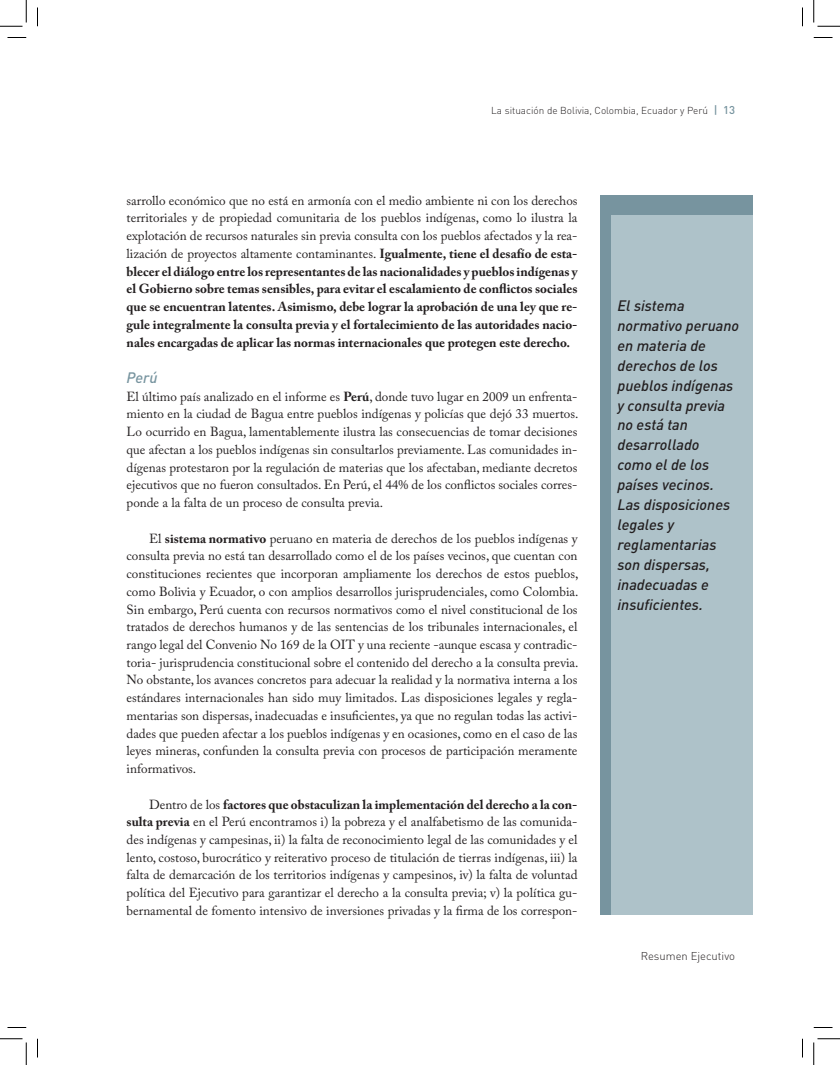
<style>
.page{position:relative;width:840px;height:1065px;background:#fff}
.page>*{position:absolute;margin:0;border:0;box-sizing:border-box;transform-origin:0 0}
.t1{font:italic 500 15px/20px "DIN";color:#231f20}
.t2{font:italic 500 15px "DIN";color:#77949f}
.t3{font:13.12px/17.8px "Adobe Caslon Pro";color:#231f20;text-align:justify}
.t4{font:700 13.12px/17.8px "Adobe Caslon Pro";color:#231f20;text-align:justify}
.t5{font:300 11.25px "DIN";color:#231f20}
.t6{font:300 10px "DIN";color:#231f20}
.s1{font-weight:500;font-size:11.25px;color:#77949f}
.s2{font-weight:400}
.s3{font-weight:700}
</style>
<div class="page">
<div style="left:600px;top:195px;width:152px;height:720px;background:#77949f"></div>
<div style="left:611px;top:216px;width:142px;height:699px;background:#aec2c9"></div>
<svg style="left:8px;top:37px;width:18px;height:1px"></svg>
<svg style="left:814px;top:37px;width:18px;height:1px"></svg>
<svg style="left:8px;top:1027px;width:18px;height:1px"></svg>
<svg style="left:814px;top:1027px;width:18px;height:1px"></svg>
<svg style="left:37px;top:8px;width:1px;height:18px"></svg>
<svg style="left:37px;top:1039px;width:1px;height:19px"></svg>
<svg style="left:802px;top:8px;width:1px;height:18px"></svg>
<svg style="left:802px;top:1039px;width:1px;height:19px"></svg>
<svg style="left:0;top:0;width:27px;height:27px"></svg>
<svg style="left:0;top:1039px;width:27px;height:26px"></svg>
<svg style="left:814px;top:0;width:26px;height:27px"></svg>
<svg style="left:814px;top:1039px;width:26px;height:26px"></svg>
<p class="t6" style="left:491px;top:105px;width:245px">La situación de Bolivia, Colombia, Ecuador y Perú <span class="s1">| 13</span></p>
<p class="t4" style="left:127px;top:191px;width:452px"><span class="s2">sarrollo económico que no está en armonía con el medio ambiente ni con los derechos territoriales y de propiedad comunitaria de los pueblos indígenas, como lo ilustra la explotación de recursos naturales sin previa consulta con los pueblos afectados y la rea&shy;lización de proyectos altamente contaminantes.</span> Igualmente, tiene el desafío de esta&shy;blecer el diálogo entre los representantes de las nacionalidades y pueblos indígenas y el Gobierno sobre temas sensibles, para evitar el escalamiento de conflictos sociales que se encuentran latentes. Asimismo, debe lograr la aprobación de una ley que re&shy;gule integralmente la consulta previa y el fortalecimiento de las autoridades nacio&shy;nales encargadas de aplicar las normas internacionales que protegen este derecho.</p>
<p class="t2" style="left:127px;top:368px;width:32px">Perú</p>
<p class="t3" style="left:127px;top:387px;width:453px">El último país analizado en el informe es <span class="s3">Perú</span>, donde tuvo lugar en 2009 un enfrenta&shy;miento en la ciudad de Bagua entre pueblos indígenas y policías que dejó 33 muertos.<br>Lo ocurrido en Bagua, lamentablemente ilustra las consecuencias de tomar decisiones que afectan a los pueblos indígenas sin consultarlos previamente. Las comunidades in&shy;dígenas protestaron por la regulación de materias que los afectaban, mediante decretos ejecutivos que no fueron consultados. En Perú, el 44% de los conflictos sociales corres&shy;ponde a la falta de un proceso de consulta previa.</p>
<p class="t3" style="left:127px;top:529px;width:453px;text-indent:23px">El <span class="s3">sistema normativo</span> peruano en materia de derechos de los pueblos indígenas y consulta previa no está tan desarrollado como el de los países vecinos, que cuentan con constituciones recientes que incorporan ampliamente los derechos de estos pueblos, como Bolivia y Ecuador, o con amplios desarrollos jurisprudenciales, como Colombia.<br>Sin embargo, Perú cuenta con recursos normativos como el nivel constitucional de los tratados de derechos humanos y de las sentencias de los tribunales internacionales, el rango legal del Convenio No 169 de la OIT y una reciente -aunque escasa y contradic&shy;toria- jurisprudencia constitucional sobre el contenido del derecho a la consulta previa.<br>No obstante, los avances concretos para adecuar la realidad y la normativa interna a los estándares internacionales han sido muy limitados. Las disposiciones legales y regla&shy;mentarias son dispersas, inadecuadas e insuficientes, ya que no regulan todas las activi&shy;dades que pueden afectar a los pueblos indígenas y en ocasiones, como en el caso de las leyes mineras, confunden la consulta previa con procesos de participación meramente informativos.</p>
<p class="t3" style="left:127px;top:795px;width:452px;text-indent:22px">Dentro de los <span class="s3">factores que obstaculizan la implementación del derecho a la con&shy;sulta previa</span> en el Perú encontramos i) la pobreza y el analfabetismo de las comunida&shy;des indígenas y campesinas, ii) la falta de reconocimiento legal de las comunidades y el lento, costoso, burocrático y reiterativo proceso de titulación de tierras indígenas, iii) la falta de demarcación de los territorios indígenas y campesinos, iv) la falta de voluntad política del Ejecutivo para garantizar el derecho a la consulta previa; v) la política gu&shy;bernamental de fomento intensivo de inversiones privadas y la firma de los correspon-</p>
<p class="t1" style="left:618px;top:295px;width:123px">El sistema normativo peruano en materia de derechos de los pueblos indígenas y consulta previa no está tan desarrollado<br>como el de los países vecinos.<br>Las disposiciones legales y reglamentarias son dispersas, inadecuadas e insuficientes.</p>
<p class="t5" style="left:641px;top:949px;width:96px">Resumen Ejecutivo</p>
</div>
